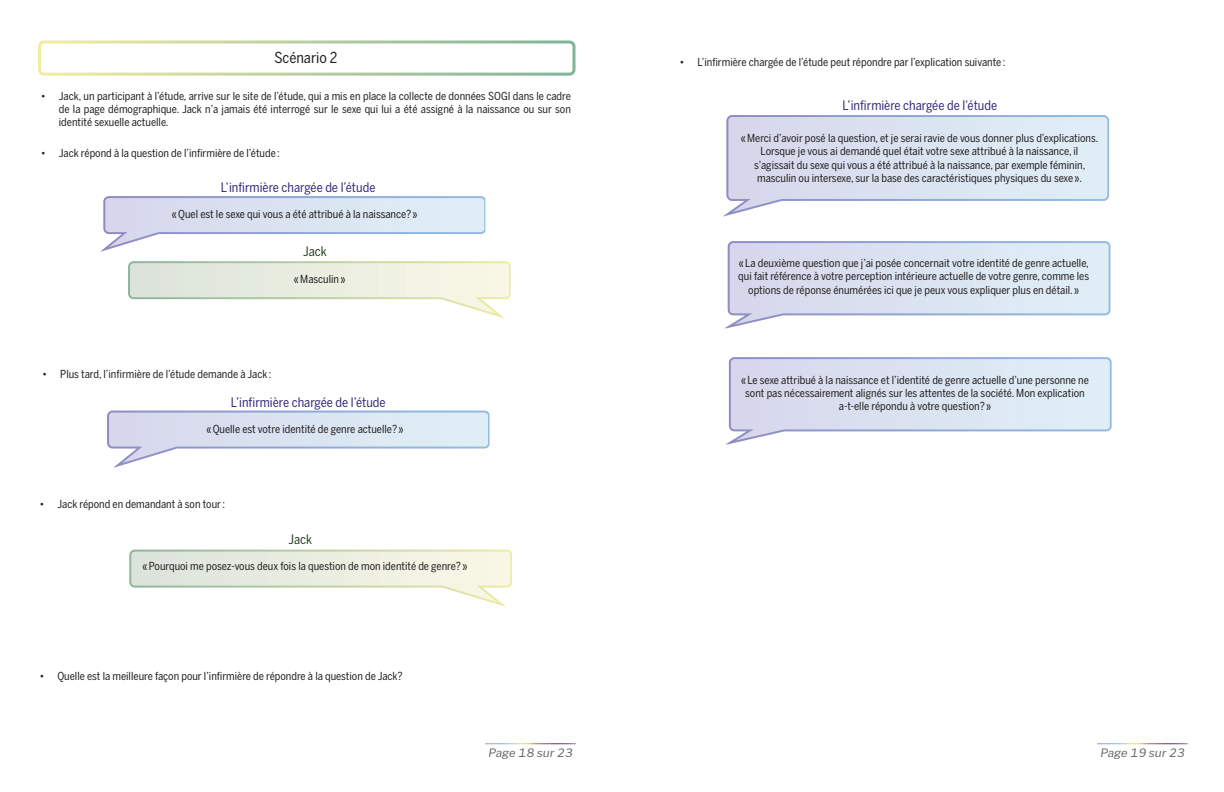
<style>
.page{position:relative;width:1224px;height:792px;background:#fff}
.page>*{position:absolute;margin:0;border:0;box-sizing:border-box;transform-origin:0 0}
.subtest_1{font:15px "Benton Sans Cond";color:#231f20}
.t1{font:13px "Benton Sans Cond";color:#362d7c}
.t2{font:13px "Benton Sans Cond";color:#274124}
.t3{font:italic 11.5px "Morrison";color:#69696c}
.t4{font:11px/13.2px "Benton Sans Cond";color:#231f20;text-align:center}
</style>
<div class="page">
<svg style="left:107px;top:411px;width:383px;height:56px"></svg>
<svg style="left:101px;top:196px;width:384px;height:55px"></svg>
<svg style="left:129px;top:550px;width:383px;height:57px"></svg>
<svg style="left:128px;top:261px;width:383px;height:57px"></svg>
<div style="left:38px;top:40px;width:538px;height:36px;border:3px solid #fff;border-radius:4px"></div>
<svg style="left:723px;top:115px;width:386px;height:101px;background:#dce4f1"></svg>
<svg style="left:726px;top:357px;width:386px;height:87px;background:#dce3f1"></svg>
<svg style="left:725px;top:241px;width:385px;height:87px;background:#dbe3f1"></svg>
<p class="subtest_1" style="left:275px;top:49px;width:64px">Scénario 2</p>
<p class="t4" style="left:59px;top:89px;width:514px;text-align:justify;text-indent:-18px">• Jack, un participant à l’étude, arrive sur le site de l’étude, qui a mis en place la collecte de données SOGI dans le cadre de la page démographique. Jack n’a jamais été interrogé sur le sexe qui lui a été assigné à la naissance ou sur son identité sexuelle actuelle.</p>
<p class="t4" style="left:41px;top:147px;width:240px">• Jack répond à la question de l’infirmière de l’étude :</p>
<p class="t1" style="left:221px;top:180px;width:156px">L’infirmière chargée de l’étude</p>
<p class="t4" style="left:172px;top:207px;width:247px">« Quel est le sexe qui vous a été attribué à la naissance? »</p>
<p class="t2" style="left:303px;top:244px;width:25px">Jack</p>
<p class="t4" style="left:294px;top:272px;width:53px">« Masculin »</p>
<p class="t4" style="left:42px;top:368px;width:231px">• Plus tard, l’infirmière de l’étude demande à Jack :</p>
<p class="t1" style="left:231px;top:394px;width:156px">L’infirmière chargée de l’étude</p>
<p class="t4" style="left:206px;top:422px;width:199px">« Quelle est votre identité de genre actuelle? »</p>
<p class="t4" style="left:39px;top:497px;width:187px">• Jack répond en demandant à son tour :</p>
<p class="t2" style="left:289px;top:532px;width:25px">Jack</p>
<p class="t4" style="left:143px;top:560px;width:326px">« Pourquoi me posez-vous deux fois la question de mon identité de genre? »</p>
<p class="t4" style="left:39px;top:669px;width:365px">• Quelle est la meilleure façon pour l’infirmière de répondre à la question de Jack?</p>
<p class="t4" style="left:680px;top:56px;width:327px">• L’infirmière chargée de l’étude peut répondre par l’explication suivante :</p>
<p class="t1" style="left:842px;top:98px;width:156px">L’infirmière chargée de l’étude</p>
<p class="t4" style="left:741px;top:131px;width:359px">« Merci d’avoir posé la question, et je serai ravie de vous donner plus d’explications.<br>Lorsque je vous ai demandé quel était votre sexe attribué à la naissance, il s’agissait du sexe qui vous a été attribué à la naissance, par exemple féminin, masculin ou intersexe, sur la base des caractéristiques physiques du sexe ».</p>
<p class="t4" style="left:738px;top:257px;width:352px">« La deuxième question que j’ai posée concernait votre identité de genre actuelle, qui fait référence à votre perception intérieure actuelle de votre genre, comme les options de réponse énumérées ici que je peux vous expliquer plus en détail. »</p>
<p class="t4" style="left:741px;top:373px;width:349px">« Le sexe attribué à la naissance et l’identité de genre actuelle d’une personne ne sont pas nécessairement alignés sur les attentes de la société. Mon explication a-t-elle répondu à votre question? »</p>
<p class="t3" style="left:489px;top:744px;width:86px">Page 18 sur 23</p>
<p class="t3" style="left:1101px;top:744px;width:86px">Page 19 sur 23</p>
</div>
